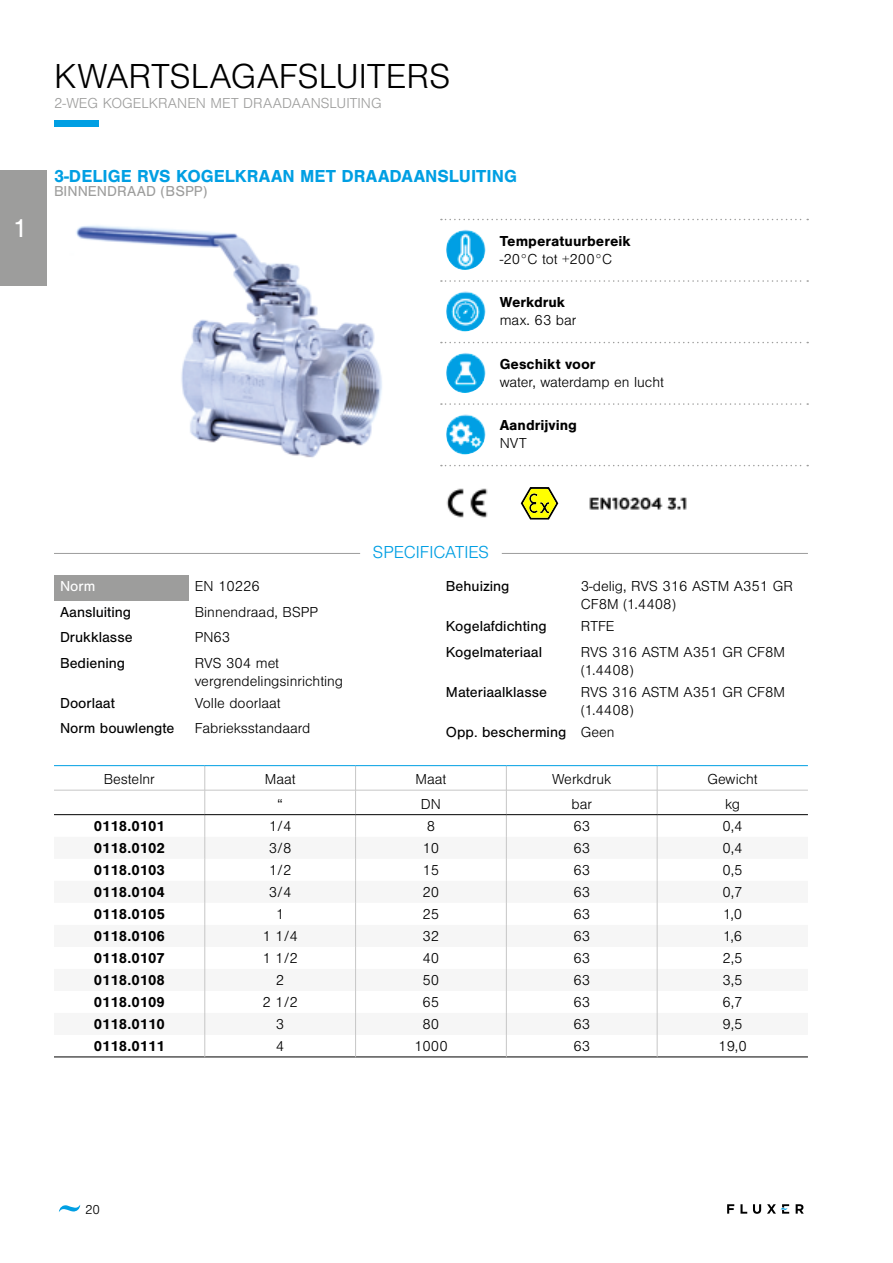
<style>
.page{position:relative;width:893px;height:1263px;background:#fff}
.page>*{position:absolute;margin:0;border:0;box-sizing:border-box;transform-origin:0 0}
.t1{font:300 36px "Nimbus San";color:#000}
.t2{font:27px "Nimbus San";color:#fff}
.t3{font:700 18px "Nimbus San";color:#009fe3}
.divider{font:300 18px "Nimbus San";color:#009fe3}
.tabel_rijen{font:300 15px/18px "Nimbus San";color:#000}
.tabel_rijen-2{font:700 15px "Nimbus San";color:#000}
.t4{font:15px "Nimbus San";color:#000}
.inhoudsopgave{font:300 15px "Nimbus San";color:#9d9d9c}
.t5{font:15px "Nimbus San";color:#9d9d9c}
.t6{font:15px "Nimbus San";color:#fff}
.t7{font:300 13.5px "Nimbus San";color:#000}
</style>
<div class="page">
<svg style="left:727px;top:1204px;width:7px;height:10px"></svg>
<svg style="left:740px;top:1204px;width:7px;height:10px"></svg>
<svg style="left:753px;top:1204px;width:8px;height:10px"></svg>
<svg style="left:796px;top:1204px;width:8px;height:10px"></svg>
<svg style="left:767px;top:1204px;width:22px;height:10px"></svg>
<svg style="left:59px;top:1205px;width:21px;height:7px"></svg>
<div style="left:54px;top:120px;width:45px;height:7px;background:#009fe3"></div>
<div style="left:0;top:170px;width:47px;height:116px;background:#9d9d9c"></div>
<div style="left:54px;top:575px;width:135px;height:26px;background:#9d9d9c"></div>
<img style="left:76px;top:225px;width:306px;height:233px">
<svg style="left:204px;top:837px;width:453px;height:198px;fill:#f6f6f6"></svg>
<hr style="left:54px;top:1057px;width:151px;height:1px;background:#000">
<hr style="left:205px;top:1057px;width:151px;height:1px;background:#000">
<hr style="left:356px;top:1057px;width:150px;height:1px;background:#000">
<hr style="left:506px;top:1057px;width:151px;height:1px;background:#000">
<hr style="left:657px;top:1057px;width:151px;height:1px;background:#000">
<svg style="left:205px;top:766px;width:1px;height:291px"></svg>
<svg style="left:355px;top:766px;width:1px;height:291px"></svg>
<svg style="left:506px;top:766px;width:1px;height:291px"></svg>
<svg style="left:657px;top:766px;width:1px;height:291px"></svg>
<hr style="left:205px;top:765px;width:151px;height:1px;background:#009fe3">
<hr style="left:356px;top:765px;width:150px;height:1px;background:#009fe3">
<hr style="left:506px;top:765px;width:151px;height:1px;background:#009fe3">
<hr style="left:54px;top:814px;width:151px;height:1px;background:#000">
<hr style="left:205px;top:814px;width:151px;height:1px;background:#000">
<hr style="left:356px;top:814px;width:150px;height:1px;background:#000">
<hr style="left:506px;top:814px;width:151px;height:1px;background:#000">
<hr style="left:657px;top:814px;width:151px;height:1px;background:#000">
<hr style="left:54px;top:790px;width:151px;height:1px;background:#c6c6c6">
<hr style="left:205px;top:790px;width:151px;height:1px;background:#c6c6c6">
<hr style="left:356px;top:790px;width:150px;height:1px;background:#c6c6c6">
<hr style="left:506px;top:790px;width:151px;height:1px;background:#c6c6c6">
<hr style="left:657px;top:790px;width:151px;height:1px;background:#c6c6c6">
<hr style="left:54px;top:765px;width:151px;height:1px;background:#009fe3">
<hr style="left:657px;top:765px;width:151px;height:1px;background:#009fe3">
<hr style="left:54px;top:553px;width:754px;height:1px;background:#9d9d9c">
<div style="left:360px;top:549px;width:142px;height:6px;background:#fff"></div>
<svg style="left:441px;top:219px;width:367px;height:1px"></svg>
<svg style="left:441px;top:280px;width:367px;height:2px"></svg>
<svg style="left:441px;top:342px;width:367px;height:1px"></svg>
<svg style="left:441px;top:403px;width:367px;height:2px"></svg>
<svg style="left:441px;top:465px;width:367px;height:1px"></svg>
<img style="left:446px;top:230px;width:40px;height:40px">
<img style="left:446px;top:291px;width:40px;height:41px">
<img style="left:446px;top:353px;width:40px;height:40px">
<img style="left:446px;top:414px;width:40px;height:41px">
<img style="left:446px;top:488px;width:42px;height:30px">
<svg style="left:520px;top:487px;width:39px;height:33px"></svg>
<img style="left:589px;top:497px;width:98px;height:13px">
<h2 class="t2" style="left:13px;top:213px;width:17px">1</h2>
<h1 class="t1" style="left:54px;top:57px;width:398px">KWARTSLAGAFSLUITERS</h1>
<p class="inhoudsopgave" style="left:54px;top:95px;width:329px">2-WEG KOGELKRANEN MET DRAADAANSLUITING</p>
<p class="t3" style="left:54px;top:166px;width:465px">3-DELIGE RVS KOGELKRAAN MET DRAADAANSLUITING</p>
<p class="t5" style="left:54px;top:182px;width:155px">BINNENDRAAD (BSPP)</p>
<p class="tabel_rijen-2" style="left:500px;top:232px;width:132px">Temperatuurbereik</p>
<p class="tabel_rijen" style="left:500px;top:250px;width:114px">-20°C tot +200°C</p>
<p class="tabel_rijen-2" style="left:500px;top:294px;width:67px">Werkdruk</p>
<p class="tabel_rijen" style="left:500px;top:312px;width:78px">max. 63 bar</p>
<p class="tabel_rijen-2" style="left:500px;top:355px;width:97px">Geschikt voor</p>
<p class="tabel_rijen" style="left:500px;top:373px;width:166px">water, waterdamp en lucht</p>
<p class="tabel_rijen-2" style="left:500px;top:417px;width:79px">Aandrijving</p>
<p class="tabel_rijen" style="left:500px;top:435px;width:28px">NVT</p>
<p class="t6" style="left:60px;top:578px;width:37px">Norm</p>
<p class="tabel_rijen" style="left:195px;top:578px;width:67px">EN 10226</p>
<p class="t4" style="left:60px;top:603px;width:73px">Aansluiting</p>
<p class="tabel_rijen" style="left:195px;top:603px;width:125px">Binnendraad, BSPP</p>
<p class="t4" style="left:60px;top:629px;width:74px">Drukklasse</p>
<p class="tabel_rijen" style="left:195px;top:629px;width:37px">PN63</p>
<p class="t4" style="left:60px;top:654px;width:67px">Bediening</p>
<p class="tabel_rijen" style="left:195px;top:654px;width:86px">RVS 304 met</p>
<p class="tabel_rijen" style="left:195px;top:672px;width:150px">vergrendelingsinrichting</p>
<p class="t4" style="left:60px;top:694px;width:56px">Doorlaat</p>
<p class="tabel_rijen" style="left:195px;top:694px;width:87px">Volle doorlaat</p>
<p class="t4" style="left:60px;top:720px;width:116px">Norm bouwlengte</p>
<p class="tabel_rijen" style="left:195px;top:720px;width:117px">Fabrieksstandaard</p>
<p class="divider" style="left:373px;top:543px;width:118px">SPECIFICATIES</p>
<p class="t4" style="left:446px;top:578px;width:65px">Behuizing</p>
<p class="tabel_rijen" style="left:581px;top:578px;width:214px">3-delig, RVS 316 ASTM A351 GR<br>CF8M (1.4408)</p>
<p class="t4" style="left:446px;top:618px;width:102px">Kogelafdichting</p>
<p class="tabel_rijen" style="left:581px;top:618px;width:35px">RTFE</p>
<p class="t4" style="left:446px;top:644px;width:98px">Kogelmateriaal</p>
<p class="tabel_rijen" style="left:581px;top:643px;width:206px">RVS 316 ASTM A351 GR CF8M (1.4408)</p>
<p class="t4" style="left:446px;top:684px;width:103px">Materiaalklasse</p>
<p class="tabel_rijen" style="left:581px;top:683px;width:206px">RVS 316 ASTM A351 GR CF8M (1.4408)</p>
<p class="t4" style="left:446px;top:724px;width:122px">Opp. bescherming</p>
<p class="tabel_rijen" style="left:581px;top:723px;width:35px">Geen</p>
<p class="tabel_rijen" style="left:104px;top:771px;width:53px">Bestelnr</p>
<p class="tabel_rijen" style="left:265px;top:771px;width:32px">Maat</p>
<p class="tabel_rijen" style="left:416px;top:771px;width:32px">Maat</p>
<p class="tabel_rijen" style="left:552px;top:771px;width:61px">Werkdruk</p>
<p class="tabel_rijen" style="left:707px;top:771px;width:52px">Gewicht</p>
<p class="tabel_rijen" style="left:277px;top:795px;width:7px">“</p>
<p class="tabel_rijen" style="left:421px;top:795px;width:22px">DN</p>
<p class="tabel_rijen" style="left:571px;top:795px;width:22px">bar</p>
<p class="tabel_rijen" style="left:725px;top:795px;width:17px">kg</p>
<p class="tabel_rijen-2" style="left:94px;top:817px;width:73px">0118.0101</p>
<p class="tabel_rijen" style="left:269px;top:817px;width:24px">1/4</p>
<p class="tabel_rijen" style="left:427px;top:817px;width:10px">8</p>
<p class="tabel_rijen" style="left:573px;top:817px;width:18px">63</p>
<p class="tabel_rijen" style="left:722px;top:817px;width:22px">0,4</p>
<p class="tabel_rijen-2" style="left:94px;top:839px;width:73px">0118.0102</p>
<p class="tabel_rijen" style="left:269px;top:839px;width:24px">3/8</p>
<p class="tabel_rijen" style="left:423px;top:839px;width:18px">10</p>
<p class="tabel_rijen" style="left:573px;top:839px;width:18px">63</p>
<p class="tabel_rijen" style="left:722px;top:839px;width:22px">0,4</p>
<p class="tabel_rijen-2" style="left:94px;top:861px;width:73px">0118.0103</p>
<p class="tabel_rijen" style="left:269px;top:861px;width:24px">1/2</p>
<p class="tabel_rijen" style="left:423px;top:861px;width:18px">15</p>
<p class="tabel_rijen" style="left:573px;top:861px;width:18px">63</p>
<p class="tabel_rijen" style="left:722px;top:861px;width:22px">0,5</p>
<p class="tabel_rijen-2" style="left:94px;top:883px;width:73px">0118.0104</p>
<p class="tabel_rijen" style="left:269px;top:883px;width:24px">3/4</p>
<p class="tabel_rijen" style="left:423px;top:883px;width:18px">20</p>
<p class="tabel_rijen" style="left:573px;top:883px;width:18px">63</p>
<p class="tabel_rijen" style="left:722px;top:883px;width:22px">0,7</p>
<p class="tabel_rijen-2" style="left:94px;top:905px;width:73px">0118.0105</p>
<p class="tabel_rijen" style="left:276px;top:905px;width:10px">1</p>
<p class="tabel_rijen" style="left:423px;top:905px;width:18px">25</p>
<p class="tabel_rijen" style="left:573px;top:905px;width:18px">63</p>
<p class="tabel_rijen" style="left:723px;top:905px;width:21px">1,0</p>
<p class="tabel_rijen-2" style="left:94px;top:927px;width:73px">0118.0106</p>
<p class="tabel_rijen" style="left:262px;top:927px;width:37px">1 1/4</p>
<p class="tabel_rijen" style="left:423px;top:927px;width:18px">32</p>
<p class="tabel_rijen" style="left:573px;top:927px;width:18px">63</p>
<p class="tabel_rijen" style="left:723px;top:927px;width:21px">1,6</p>
<p class="tabel_rijen-2" style="left:94px;top:949px;width:73px">0118.0107</p>
<p class="tabel_rijen" style="left:262px;top:949px;width:37px">1 1/2</p>
<p class="tabel_rijen" style="left:423px;top:949px;width:18px">40</p>
<p class="tabel_rijen" style="left:573px;top:949px;width:18px">63</p>
<p class="tabel_rijen" style="left:722px;top:949px;width:21px">2,5</p>
<p class="tabel_rijen-2" style="left:94px;top:971px;width:73px">0118.0108</p>
<p class="tabel_rijen" style="left:276px;top:971px;width:10px">2</p>
<p class="tabel_rijen" style="left:423px;top:971px;width:18px">50</p>
<p class="tabel_rijen" style="left:573px;top:971px;width:18px">63</p>
<p class="tabel_rijen" style="left:722px;top:971px;width:22px">3,5</p>
<p class="tabel_rijen-2" style="left:94px;top:993px;width:73px">0118.0109</p>
<p class="tabel_rijen" style="left:262px;top:993px;width:37px">2 1/2</p>
<p class="tabel_rijen" style="left:423px;top:993px;width:18px">65</p>
<p class="tabel_rijen" style="left:573px;top:993px;width:18px">63</p>
<p class="tabel_rijen" style="left:722px;top:993px;width:22px">6,7</p>
<p class="tabel_rijen-2" style="left:94px;top:1015px;width:73px">0118.0110</p>
<p class="tabel_rijen" style="left:276px;top:1015px;width:10px">3</p>
<p class="tabel_rijen" style="left:423px;top:1015px;width:18px">80</p>
<p class="tabel_rijen" style="left:573px;top:1015px;width:18px">63</p>
<p class="tabel_rijen" style="left:722px;top:1015px;width:22px">9,5</p>
<p class="tabel_rijen-2" style="left:94px;top:1037px;width:73px">0118.0111</p>
<p class="tabel_rijen" style="left:276px;top:1037px;width:10px">4</p>
<p class="tabel_rijen" style="left:414px;top:1037px;width:35px">1000</p>
<p class="tabel_rijen" style="left:573px;top:1037px;width:18px">63</p>
<p class="tabel_rijen" style="left:718px;top:1037px;width:30px">19,0</p>
<p class="t7" style="left:85px;top:1202px;width:17px">20</p>
</div>
